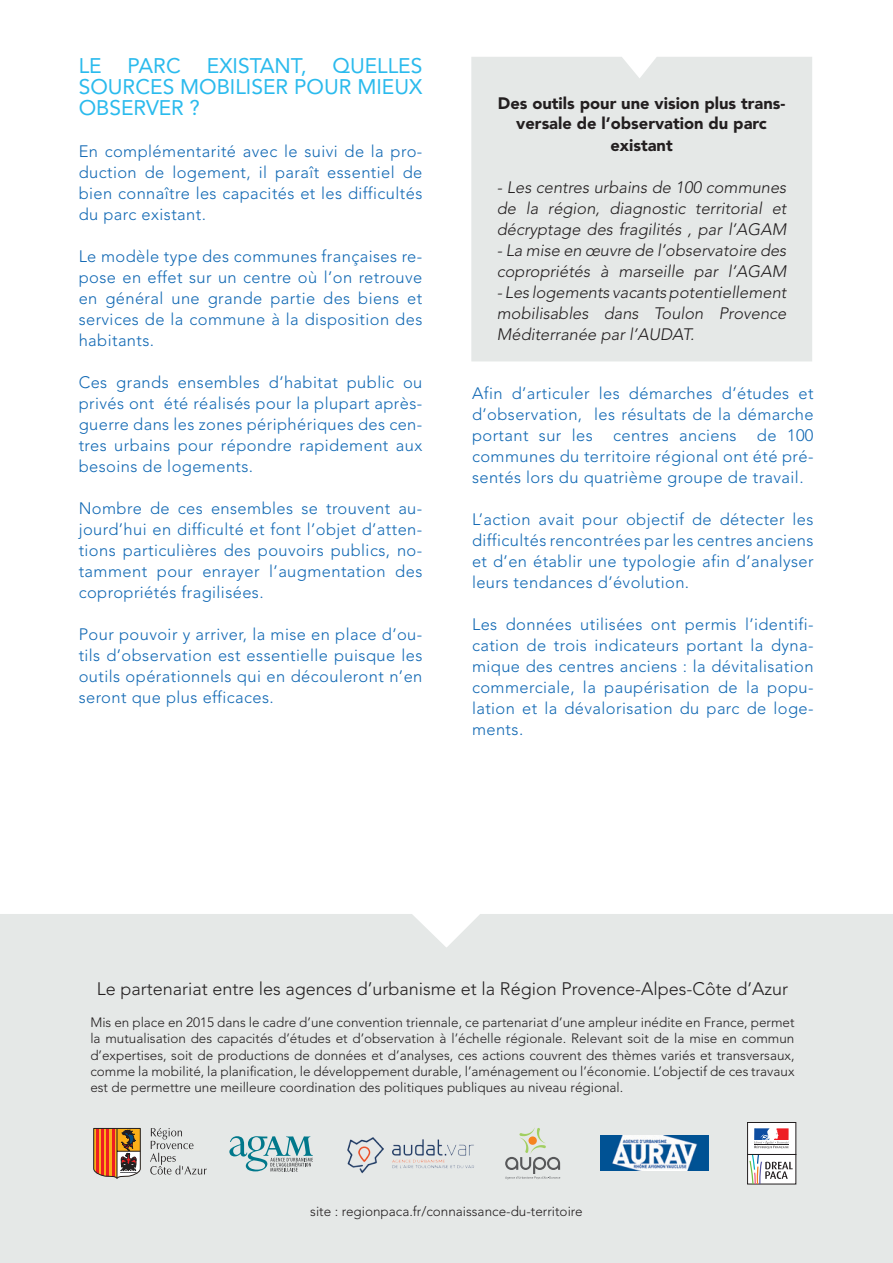
<style>
.page{position:relative;width:893px;height:1263px;background:#fff}
.page>*{position:absolute;margin:0;border:0;box-sizing:border-box;transform-origin:0 0}
.t1{font:21px "Avenir";color:#2abaed}
.t2{font:300 18px "Avenir";color:#231f20}
.t3{font:300 16.5px/21px "Avenir";letter-spacing:.025em;color:#1269b4;text-align:justify}
.t4{font:italic 300 16.5px/21px "Avenir";color:#231f20;text-align:justify}
.t5{font:900 16.5px/19.8px "Avenir";color:#231f20;text-align:center}
.t6{font:300 13.5px/16.2px "Avenir";color:#231f20;text-align:justify}
.t7{font:300 13.5px "Avenir LT Std";color:#231f20}
</style>
<div class="page">
<div style="left:0;top:914px;width:893px;height:349px;background:#e5e8e7"></div>
<svg style="left:150px;top:1128px;width:57px;height:46px"></svg>
<svg style="left:94px;top:1128px;width:47px;height:50px"></svg>
<div style="left:748px;top:1154px;width:48px;height:30px;background:#fff"></div>
<div style="left:747px;top:1154px;width:49px;height:30px;border:1px solid #231f20"></div>
<div style="left:748px;top:1122px;width:48px;height:32px;background:#fff"></div>
<div style="left:747px;top:1122px;width:49px;height:32px;border:1px solid #231f20"></div>
<svg style="left:749px;top:1128px;width:44px;height:56px"></svg>
<svg style="left:505px;top:1127px;width:55px;height:52px"></svg>
<div style="left:528px;top:1136px;width:9px;height:9px;background:#f58420;border-radius:50%"></div>
<img style="left:600px;top:1135px;width:108px;height:35px">
<img style="left:338px;top:1129px;width:147px;height:50px">
<svg style="left:229px;top:1136px;width:84px;height:35px"></svg>
<div style="left:471px;top:57px;width:341px;height:304px;background:#e5e8e7"></div>
<p class="t1" style="left:79px;top:53px;width:22px">LE</p>
<p class="t1" style="left:128px;top:53px;width:14px">PARC</p>
<p class="t1" style="left:207px;top:53px;width:13px">EXISTANT</p>
<p class="t1" style="left:301px;top:53px;width:48px">, QUE</p>
<p class="t1" style="left:377px;top:53px;width:33px">LLES</p>
<p class="t1" style="left:79px;top:74px;width:15px">SOURCES</p>
<p class="t1" style="left:180px;top:74px;width:14px">MOBI</p>
<p class="t1" style="left:235px;top:74px;width:22px">LISER</p>
<p class="t1" style="left:294px;top:74px;width:15px">POUR</p>
<p class="t1" style="left:357px;top:74px;width:14px">MIEUX</p>
<p class="t1" style="left:79px;top:95px;width:15px">OBSER</p>
<p class="t1" style="left:146px;top:95px;width:56px">VER ?</p>
<p class="t3" style="left:79px;top:140px;width:345px">En complémentarité avec le suivi de la pro&shy;duction de logement, il paraît essentiel de bien connaître les capacités et les difficultés du parc existant.</p>
<p class="t3" style="left:79px;top:245px;width:345px">Le modèle type des communes françaises re&shy;pose en effet sur un centre où l’on retrouve en général une grande partie des biens et services de la commune à la disposition des habitants.</p>
<p class="t3" style="left:79px;top:371px;width:345px">Ces grands ensembles d’habitat public ou privés ont été réalisés pour la plupart après&shy;guerre dans les zones périphériques des cen&shy;tres urbains pour répondre rapidement aux besoins de logements.</p>
<p class="t3" style="left:79px;top:497px;width:345px">Nombre de ces ensembles se trouvent au&shy;jourd’hui en difficulté et font l’objet d’atten&shy;tions particulières des pouvoirs publics, no&shy;tamment pour enrayer l’augmentation des copropriétés fragilisées.</p>
<p class="t3" style="left:79px;top:623px;width:345px">Pour pouvoir y arriver, la mise en place d’ou&shy;tils d’observation est essentielle puisque les outils opérationnels qui en découleront n’en seront que plus efficaces.</p>
<p class="t5" style="left:498px;top:94px;width:289px">Des outils pour une vision plus trans&shy;versale de l’observation du parc</p>
<p class="t5" style="left:610px;top:135px;width:64px">existant</p>
<p class="t4" style="left:497px;top:177px;width:291px">- Les centres urbains de 100 communes de la région, diagnostic territorial et décryptage des fragilités , par l’AGAM</p>
<p class="t4" style="left:497px;top:240px;width:291px">- La mise en œuvre de l’observatoire des copropriétés à marseille par l’AGAM</p>
<p class="t4" style="left:497px;top:282px;width:291px">- Les logements vacants potentiellement mobilisables dans Toulon Provence Méditerranée par l’AUDAT.</p>
<p class="t3" style="left:472px;top:383px;width:343px">Afin d’articuler les démarches d’études et d’observation, les résultats de la démarche portant sur les centres anciens de 100 communes du territoire régional ont été pré&shy;sentés lors du quatrième groupe de travail.</p>
<p class="t3" style="left:472px;top:509px;width:343px">L’action avait pour objectif de détecter les difficultés rencontrées par les centres anciens et d’en établir une typologie afin d’analyser leurs tendances d’évolution.</p>
<p class="t3" style="left:472px;top:614px;width:343px">Les données utilisées ont permis l’identifi&shy;cation de trois indicateurs portant la dyna&shy;mique des centres anciens : la dévitalisation commerciale, la paupérisation de la popu&shy;lation et la dévalorisation du parc de loge&shy;ments.</p>
<p class="t2" style="left:97px;top:978px;width:693px">Le partenariat entre les agences d’urbanisme et la Région Provence-Alpes-Côte d’Azur</p>
<p class="t6" style="left:90px;top:1014px;width:706px">M is en place en 2015 dans le cadre d’une convention triennale, ce partenariat d’une ampleur inédite en France, permet la mutualisation des capacités d’études et d’observation à l’échelle régionale. Relevant soit de la mise en commun d’expertises, soit de productions de données et d’analyses, ces actions couvrent des thèmes variés et transversaux, comme la mobilité, la planification, le développement durable, l’aménagement ou l’économie. L’objectif de ces travaux est de permettre une meilleure coordination des politiques publiques au niveau régional.</p>
<p class="t7" style="left:310px;top:1203px;width:274px">site : regionpaca.fr/connaissance-du-territoire</p>
</div>
